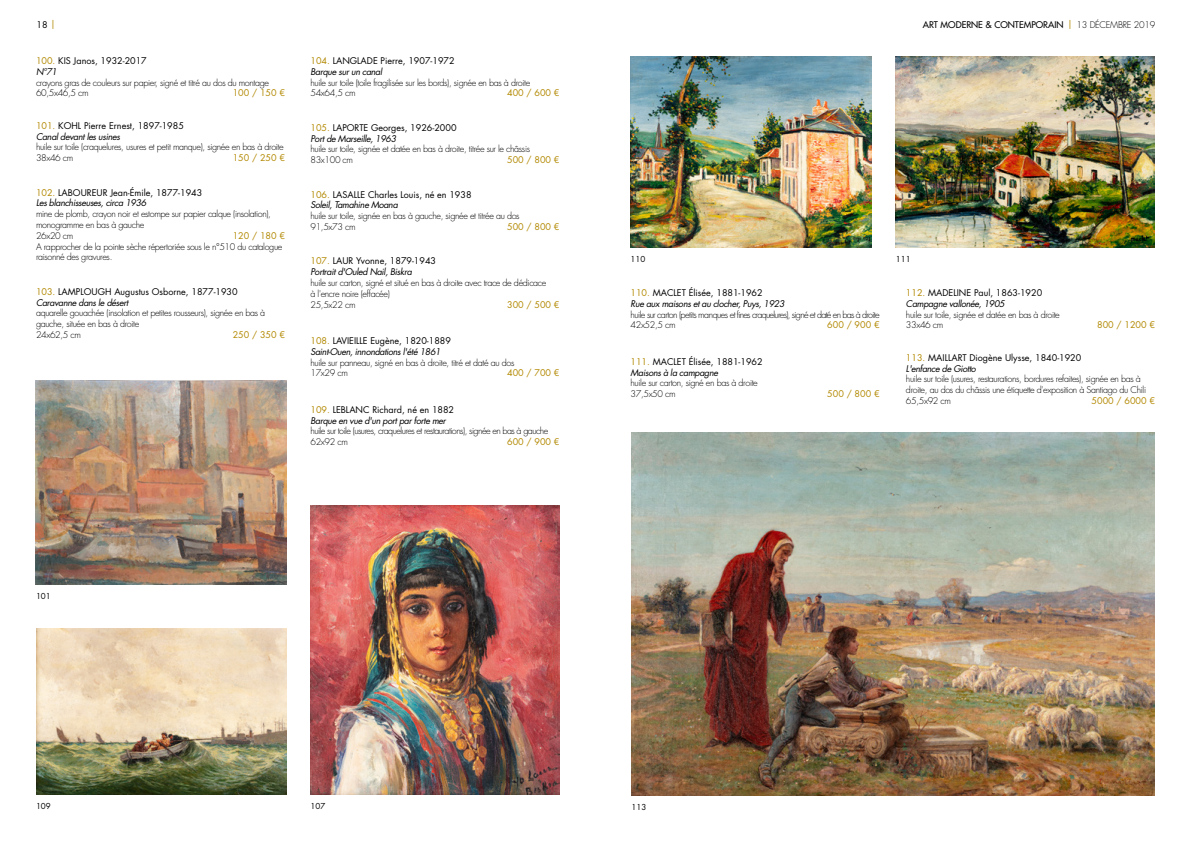
<style>
.page{position:relative;width:1191px;height:842px;background:#fff}
.page>*{position:absolute;margin:0;border:0;box-sizing:border-box;transform-origin:0 0}
.t1{font:300 9px/10.8px "Futura Std";letter-spacing:-.04em;color:#000}
.t2{font:9px/10.8px "Futura Std";color:#000}
.t3{font:italic 9px/10.8px "Futura Std";letter-spacing:-.04em;color:#000}
.t4{font:9px "Futura Std";color:#b28800}
.t5{font:300 9px/10.8px "Futura Std";letter-spacing:-.08em;color:#000}
.t6{font:300 9px/10.8px "Futura Std";letter-spacing:-.06em;color:#000}
.t7{font:9px "Futura";color:#000}
.t8{font:8px "Futura Std";color:#000}
.s1{color:#b28800}
.s2{font-family:"Futura Std";color:#b28800}
.s3{font-family:"Futura CE";font-weight:300}
.s4{font-style:italic}
.s5{font-style:normal;color:#b28800}
.s6{font-style:normal}
</style>
<div class="page">
<img style="left:310px;top:505px;width:249px;height:290px">
<img style="left:36px;top:629px;width:250px;height:166px">
<img style="left:630px;top:57px;width:241px;height:191px">
<img style="left:896px;top:57px;width:259px;height:191px">
<img style="left:35px;top:380px;width:251px;height:205px">
<img style="left:631px;top:432px;width:524px;height:364px">
<p class="t2" style="left:36px;top:19px;width:20px">18 <span class="s1">|</span></p>
<p class="t7" style="left:922px;top:19px;width:234px">ART MODERNE &amp; CONTEMPORAIN <span class="s2">|</span> <span class="s3">13 DÉCEMBRE 2019</span></p>
<p class="t2" style="left:36px;top:55px;width:112px"><span class="s1">100.</span> KIS Janos, 1932-2017<br><span class="s4">N°71</span></p>
<p class="t1" style="left:36px;top:77px;width:235px">crayons gras de couleurs sur papier, signé et titré au dos du montage<br>60,5x46,5 cm</p>
<p class="t2" style="left:310px;top:55px;width:146px"><span class="s1">104.</span> LANGLADE Pierre, 1907-1972<br><span class="s4">Barque sur un canal</span></p>
<p class="t1" style="left:310px;top:77px;width:221px">huile sur toile (toile fragilisée sur les bords), signée en bas à droite<br>54x64,5 cm</p>
<p class="t4" style="left:233px;top:87px;width:54px">100 / 150 €</p>
<p class="t4" style="left:507px;top:87px;width:54px">400 / 600 €</p>
<p class="t2" style="left:36px;top:120px;width:149px"><span class="s1">101.</span> KOHL Pierre Ernest, 1897-1985<br><span class="s4">Canal devant les usines</span></p>
<p class="t1" style="left:36px;top:142px;width:249px">huile sur toile (craquelures, usures et petit manque), signée en bas à droite<br>38x46 cm</p>
<p class="t4" style="left:233px;top:152px;width:54px">150 / 250 €</p>
<p class="t2" style="left:36px;top:187px;width:168px"><span class="s1">102.</span> LABOUREUR Jean-Émile, 1877-1943<br><span class="s4">Les blanchisseuses, circa 1936</span></p>
<p class="t1" style="left:36px;top:209px;width:236px">mine de plomb, crayon noir et estompe sur papier calque (insolation), monogramme en bas à gauche<br>26x20 cm</p>
<p class="t4" style="left:233px;top:230px;width:54px">120 / 180 €</p>
<p class="t1" style="left:36px;top:241px;width:248px">A rapprocher de la pointe sèche répertoriée sous le n°510 du catalogue raisonné des gravures.</p>
<p class="t2" style="left:36px;top:286px;width:203px"><span class="s1">103.</span> LAMPLOUGH Augustus Osborne, 1877-1930<br><span class="s4">Caravanne dans le désert</span></p>
<p class="t1" style="left:36px;top:308px;width:231px">aquarelle gouachée (insolation et petites rousseurs), signée en bas à gauche, située en bas à droite<br>24x62,5 cm</p>
<p class="t4" style="left:233px;top:329px;width:54px">250 / 350 €</p>
<p class="t2" style="left:310px;top:122px;width:148px"><span class="s1">105.</span> LAPORTE Georges, 1926-2000<br><span class="s4">Port de Marseille, 1963</span></p>
<p class="t1" style="left:310px;top:144px;width:221px">huile sur toile, signée et datée en bas à droite, titrée sur le châssis<br>83x100 cm</p>
<p class="t4" style="left:507px;top:154px;width:54px">500 / 800 €</p>
<p class="t2" style="left:310px;top:189px;width:163px"><span class="s1">106.</span> LASALLE Charles Louis, né en 1938<br><span class="s4">Soleil, Tamahine Moana</span></p>
<p class="t1" style="left:310px;top:211px;width:211px">huile sur toile, signée en bas à gauche, signée et titrée au dos<br>91,5x73 cm</p>
<p class="t4" style="left:507px;top:221px;width:54px">500 / 800 €</p>
<p class="t3" style="left:310px;top:256px;width:127px"><span class="s5">107.</span> <span class="s6">LAUR Yvonne, 1879-1943<br></span>Portrait d'Ouled Nail, Biskra</p>
<p class="t1" style="left:310px;top:278px;width:237px">huile sur carton, signé et situé en bas à droite avec trace de dédicace à l'encre noire (effacée)<br>25,5x22 cm</p>
<p class="t4" style="left:507px;top:299px;width:54px">300 / 500 €</p>
<p class="t3" style="left:310px;top:335px;width:142px"><span class="s5">108.</span> <span class="s6">LAVIEILLE Eugène, 1820-1889<br></span>Saint-Ouen, innondations l'été 1861</p>
<p class="t1" style="left:310px;top:357px;width:205px">huile sur panneau, signé en bas à droite, titré et daté au dos<br>17x29 cm</p>
<p class="t4" style="left:507px;top:367px;width:54px">400 / 700 €</p>
<p class="t3" style="left:310px;top:404px;width:145px"><span class="s5">109.</span> <span class="s6">LEBLANC Richard, né en 1882<br></span>Barque en vue d'un port par forte mer</p>
<p class="t6" style="left:310px;top:426px;width:239px">huile sur toile (usures, craquelures et restaurations), signée en bas à gauche<br>62x92 cm</p>
<p class="t4" style="left:507px;top:436px;width:54px">600 / 900 €</p>
<p class="t8" style="left:36px;top:591px;width:16px">101</p>
<p class="t8" style="left:630px;top:254px;width:16px">110</p>
<p class="t8" style="left:896px;top:254px;width:16px">111</p>
<p class="t3" style="left:630px;top:287px;width:156px"><span class="s5">110.</span> <span class="s6">MACLET Élisée, 1881-1962<br></span>Rue aux maisons et au clocher, Puys, 1923</p>
<p class="t5" style="left:630px;top:309px;width:250px">huile sur carton (petits manques et fines craquelures), signé et daté en bas à droite<br>42x52,5 cm</p>
<p class="t4" style="left:827px;top:319px;width:54px">600 / 900 €</p>
<p class="t2" style="left:630px;top:356px;width:134px"><span class="s1">111.</span> MACLET Élisée, 1881-1962<br><span class="s4">Maisons à la campagne</span></p>
<p class="t1" style="left:630px;top:378px;width:129px">huile sur carton, signé en bas à droite<br>37,5x50 cm</p>
<p class="t4" style="left:827px;top:388px;width:54px">500 / 800 €</p>
<p class="t2" style="left:906px;top:287px;width:138px"><span class="s1">112.</span> MADELINE Paul, 1863-1920<br><span class="s4">Campagne vallonée, 1905</span></p>
<p class="t1" style="left:906px;top:309px;width:155px">huile sur toile, signée et datée en bas à droite<br>33x46 cm</p>
<p class="t4" style="left:1097px;top:319px;width:59px">800 / 1200 €</p>
<p class="t2" style="left:906px;top:352px;width:177px"><span class="s1">113.</span> MAILLART Diogène Ulysse, 1840-1920<br><span class="s4">L'enfance de Giotto</span></p>
<p class="t1" style="left:906px;top:374px;width:242px">huile sur toile (usures, restaurations, bordures refaites), signée en bas à droite, au dos du châssis une étiquette d'exposition à Santiago du Chili<br>65,5x92 cm</p>
<p class="t4" style="left:1091px;top:395px;width:65px">5000 / 6000 €</p>
<p class="t8" style="left:36px;top:801px;width:16px">109</p>
<p class="t8" style="left:310px;top:801px;width:16px">107</p>
<p class="t8" style="left:631px;top:802px;width:16px">113</p>
</div>
